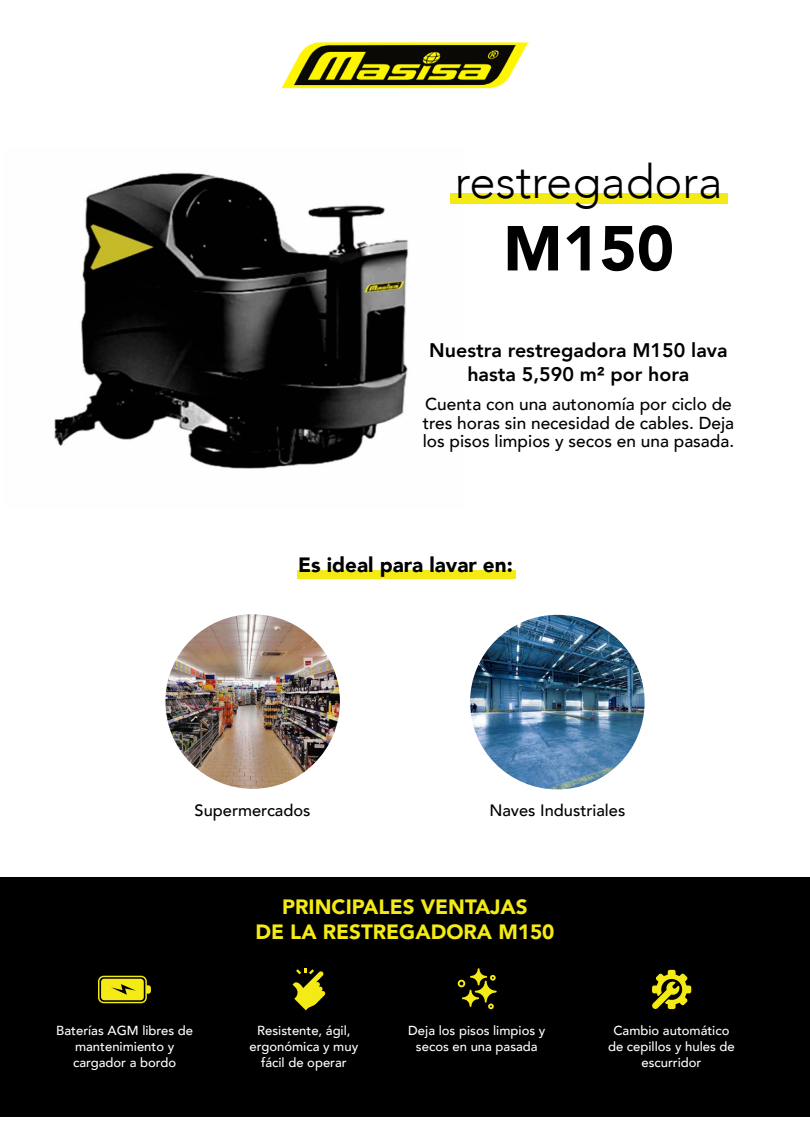
<style>
.page{position:relative;width:810px;height:1146px;background:#fff}
.page>*{position:absolute;margin:0;border:0;box-sizing:border-box;transform-origin:0 0}
.t1{font:900 62.78px "Avenir";color:#000}
.t2{font:300 47.1px "Avenir";color:#000}
.t3{font:900 20.62px/24.8px "Avenir";color:#f4ea16;text-align:center}
.t4{font:900 20.62px "Avenir";color:#000}
.t5{font:800 19.65px/23.5px "Avenir";color:#000;text-align:center}
.t6{font:500 17.25px/18.8px "Avenir";color:#000}
.t7{font:500 16.42px "Avenir";color:#000}
.t8{font:500 13.05px/15.7px "Avenir";color:#fff;text-align:center}
</style>
<div class="page">
<img style="left:54px;top:173px;width:354px;height:296px">
<div style="left:450px;top:193px;width:278px;height:11px;background:#f4ea16"></div>
<img style="left:281px;top:41px;width:248px;height:48px">
<div style="left:0;top:877px;width:810px;height:240px;background:#000"></div>
<svg style="left:98px;top:976px;width:53px;height:27px"></svg>
<svg style="left:293px;top:968px;width:32px;height:42px"></svg>
<svg style="left:458px;top:968px;width:39px;height:41px"></svg>
<svg style="left:652px;top:970px;width:39px;height:39px"></svg>
<div style="left:297px;top:570px;width:219px;height:9px;background:#f4ea16"></div>
<img style="left:165px;top:614px;width:175px;height:175px;border-radius:87px">
<img style="left:470px;top:615px;width:175px;height:174px;border-radius:87px">
<h2 class="t2" style="left:455px;top:154px;width:269px">restregadora</h2>
<h1 class="t1" style="left:503px;top:195px;width:172px">M150</h1>
<h3 class="t5" style="left:429px;top:339px;width:300px">Nuestra restregadora M150 lava hasta 5,590 m² por hora</h3>
<h3 class="t6" style="left:423px;top:393px;width:313px">Cuenta con una autonomía por ciclo de tres horas sin necesidad de cables. Deja los pisos limpios y secos en una pasada.</h3>
<h3 class="t4" style="left:298px;top:547px;width:216px">Es ideal para lavar en:</h3>
<p class="t7" style="left:195px;top:796px;width:118px">Supermercados</p>
<p class="t7" style="left:489px;top:796px;width:138px">Naves Industriales</p>
<h3 class="t3" style="left:255px;top:894px;width:301px">PRINCIPALES VENTAJAS<br>DE LA RESTREGADORA M150</h3>
<p class="t8" style="left:56px;top:1022px;width:138px">Baterías AGM libres de mantenimiento y cargador a bordo</p>
<p class="t8" style="left:250px;top:1022px;width:110px">Resistente, ágil, ergonómica y muy fácil de operar</p>
<p class="t8" style="left:408px;top:1022px;width:139px">Deja los pisos limpios y secos en una pasada</p>
<p class="t8" style="left:608px;top:1022px;width:128px">Cambio automático de cepillos y hules de escurridor</p>
</div>
